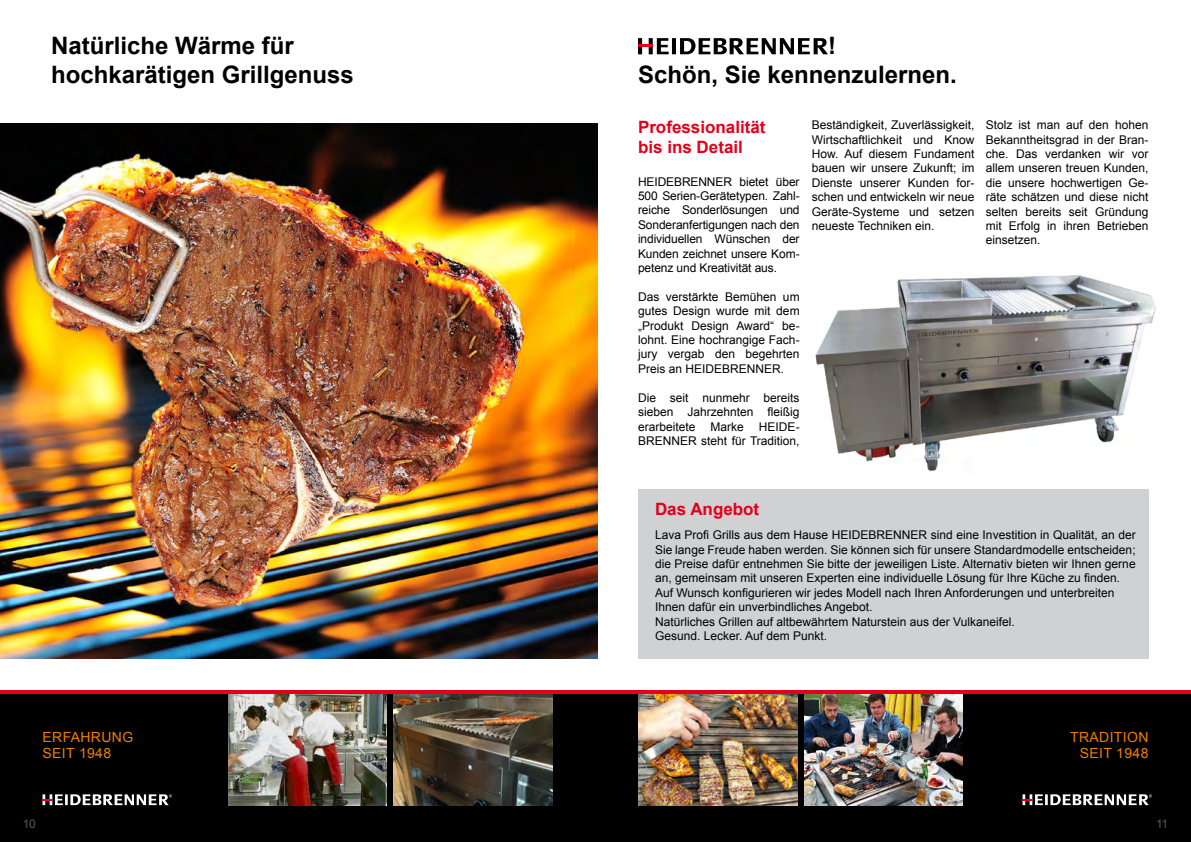
<style>
.page{position:relative;width:1191px;height:842px;background:#fff}
.page>*{position:absolute;margin:0;border:0;box-sizing:border-box;transform-origin:0 0}
.t1{font:700 24px "Arial";color:#000}
.t2{font:700 17px "Arial";color:#e2001a}
.t3{font:14px "Arial";letter-spacing:.025em;color:#ee7f00}
.t4{font:12px/14.4px "Arial";color:#000;text-align:justify}
.t5{font:12px "Arial";color:#58585a}
</style>
<div class="page">
<div style="left:0;top:693px;width:1191px;height:149px;background:#000"></div>
<div style="left:638px;top:489px;width:510px;height:170px;background:#d0d1d2"></div>
<img style="left:815px;top:275px;width:341px;height:197px">
<img style="left:638px;top:693px;width:159px;height:112px">
<img style="left:804px;top:693px;width:159px;height:112px">
<img style="left:0;top:123px;width:597px;height:536px">
<img style="left:228px;top:693px;width:159px;height:112px">
<img style="left:394px;top:693px;width:159px;height:112px">
<hr style="left:0;top:690px;width:1191px;height:3px;background:#e2001a">
<svg style="left:1022px;top:794px;width:130px;height:11px"></svg>
<svg style="left:43px;top:794px;width:129px;height:11px"></svg>
<svg style="left:638px;top:38px;width:190px;height:16px"></svg>
<hr style="left:638px;top:44px;width:15px;height:3px;background:#e2001a">
<p class="t1" style="left:51px;top:30px;width:244px">Natürliche Wärme für</p>
<p class="t1" style="left:51px;top:59px;width:304px">hochkarätigen Grillgenuss</p>
<p class="t3" style="left:43px;top:727px;width:92px">ERFAHRUNG</p>
<p class="t3" style="left:43px;top:744px;width:70px">SEIT 1948</p>
<p class="t1" style="left:828px;top:30px;width:9px">!</p>
<p class="t1" style="left:638px;top:59px;width:320px">Schön, Sie kennenzulernen.</p>
<p class="t2" style="left:638px;top:116px;width:129px">Professionalität</p>
<p class="t2" style="left:638px;top:136px;width:106px">bis ins Detail</p>
<p class="t4" style="left:638px;top:174px;width:163px">HEIDEBRENNER bietet über 500 Serien-Gerätetypen. Zahl&shy;reiche Sonderlösungen und Sonderanfertigungen nach den individuellen Wünschen der Kunden zeichnet unsere Kom&shy;petenz und Kreativität aus.</p>
<p class="t4" style="left:638px;top:290px;width:163px">Das verstärkte Bemühen um gutes Design wurde mit dem „Produkt Design Award“ be&shy;lohnt. Eine hochrangige Fach&shy;jury vergab den begehrten Preis an HEIDEBRENNER.</p>
<p class="t4" style="left:638px;top:390px;width:163px">Die seit nunmehr bereits sieben Jahrzehnten fleißig erarbeitete</p>
<p class="t4" style="left:638px;top:419px;width:163px;text-align:right">HEIDE-<br>BRENNER steht für Tradition,</p>
<p class="t4" style="left:710px;top:419px;width:35px">Marke</p>
<p class="t4" style="left:812px;top:118px;width:164px">Beständigkeit, Zuverlässigkeit, Wirtschaftlichkeit und Know How. Auf diesem Fundament bauen wir unsere Zukunft; im Dienste unserer Kunden for&shy;schen und entwickeln wir neue Geräte-Systeme und setzen neueste Techniken ein.</p>
<p class="t4" style="left:986px;top:118px;width:164px">Stolz ist man auf den hohen Bekanntheitsgrad in der Bran&shy;che. Das verdanken wir vor allem unseren treuen Kunden, die unsere hochwertigen Ge&shy;räte schätzen und diese nicht selten bereits seit Gründung mit Erfolg in ihren Betrieben einsetzen.</p>
<p class="t2" style="left:655px;top:498px;width:106px">Das Angebot</p>
<p class="t4" style="left:655px;top:528px;width:482px">Lava Profi Grills aus dem Hause HEIDEBRENNER sind eine Investition in Qualität, an der Sie lange Freude haben werden. Sie können sich für unsere Standardmodelle entscheiden; die Preise dafür entnehmen Sie bitte der jeweiligen Liste. Alternativ bieten wir Ihnen gerne an, gemeinsam mit unseren Experten eine individuelle Lösung für Ihre Küche zu finden.</p>
<p class="t4" style="left:655px;top:586px;width:461px">Auf Wunsch konfigurieren wir jedes Modell nach Ihren Anforderungen und unterbreiten<br>Ihnen dafür ein unverbindliches Angebot.</p>
<p class="t4" style="left:655px;top:614px;width:361px">Natürliches Grillen auf altbewährtem Naturstein aus der Vulkaneifel.</p>
<p class="t4" style="left:655px;top:629px;width:174px">Gesund. Lecker. Auf dem Punkt.</p>
<p class="t3" style="left:1070px;top:727px;width:80px">TRADITION</p>
<p class="t3" style="left:1079px;top:744px;width:70px">SEIT 1948</p>
<p class="t5" style="left:23px;top:816px;width:15px">10</p>
<p class="t5" style="left:1156px;top:816px;width:14px">11</p>
</div>
